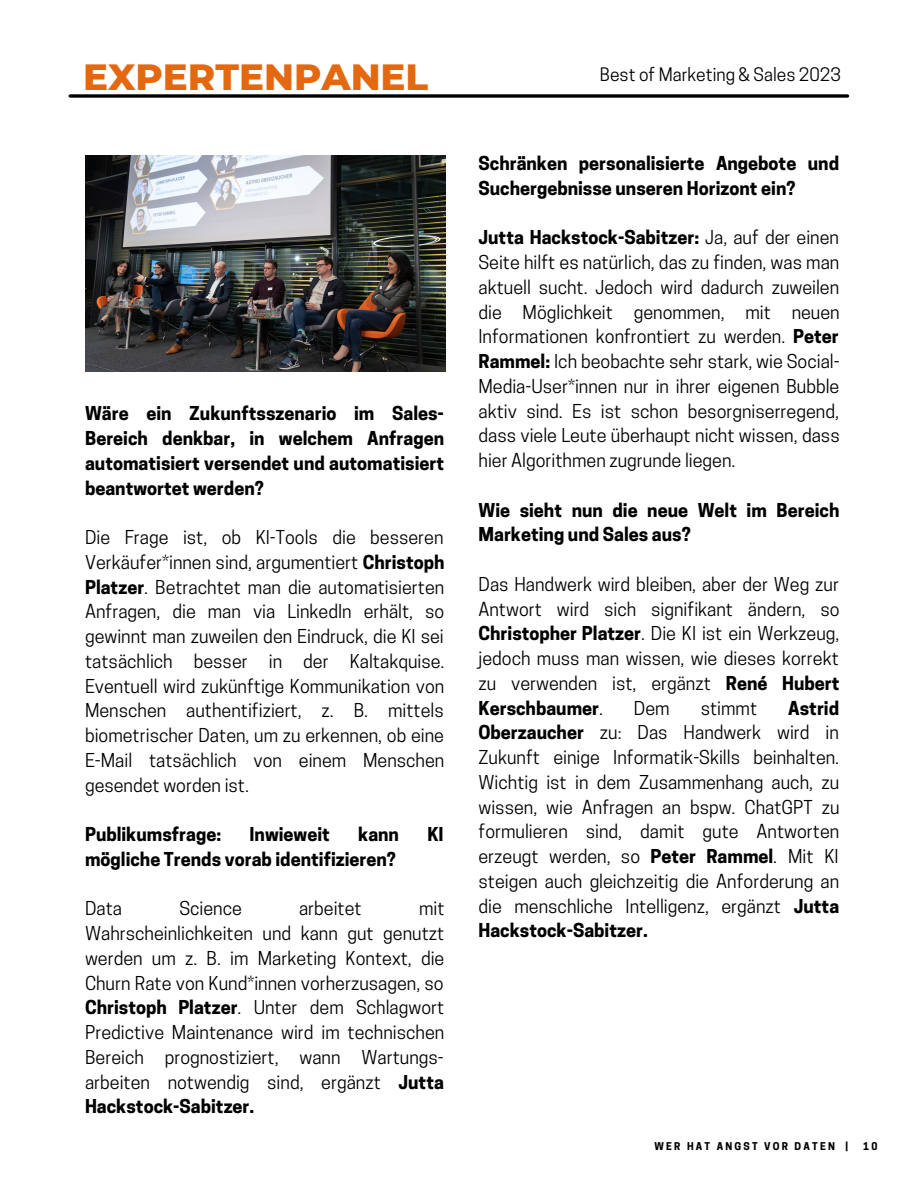
<style>
.page{position:relative;width:918px;height:1188px;background:#fff}
.page>*{position:absolute;margin:0;border:0;box-sizing:border-box;transform-origin:0 0}
.t1{font:800 37.2px "Montserrat";color:#e3680f}
.t2{font:18px/24.8px "Cooper Hewitt";color:#000;text-align:justify}
.t3{font:700 18px/24.8px "Cooper Hewitt";color:#000}
.t4{font:17.4px "Cooper Hewitt";color:#000}
.t5{font:700 10.05px "Cooper Hewitt";letter-spacing:.22em;color:#000}
.s1{font-weight:700}
</style>
<div class="page">
<img style="left:85px;top:155px;width:360px;height:216px">
<svg style="left:70px;top:94px;width:778px;height:4px;background:#272727"></svg>
<h1 class="t1" style="left:83px;top:54px;width:347px">EXPERTENPANEL</h1>
<p class="t4" style="left:600px;top:68px;width:242px">Best of Marketing &amp; Sales 2023</p>
<p class="t3" style="left:85px;top:403px;width:361px;text-align:justify">Wäre ein Zukunftsszenario im Sales-Bereich denkbar, in welchem Anfragen automatisiert versendet und automatisiert beantwortet werden?</p>
<p class="t2" style="left:85px;top:527px;width:361px">Die Frage ist, ob KI-Tools die besseren Verkäufer*innen sind, argumentiert <span class="s1">Christoph Platzer</span>. Betrachtet man die automatisierten Anfragen, die man via LinkedIn erhält, so gewinnt man zuweilen den Eindruck, die KI sei tatsächlich besser in der Kaltakquise.<br>Eventuell wird zukünftige Kommunikation von Menschen authentifiziert, z. B. mittels biometrischer Daten, um zu erkennen, ob eine E-Mail tatsächlich von einem Menschen gesendet worden ist.</p>
<p class="t3" style="left:85px;top:824px;width:138px">Publikumsfrage:</p>
<p class="t3" style="left:250px;top:824px;width:82px">Inwieweit</p>
<p class="t3" style="left:358px;top:824px;width:42px">kann</p>
<p class="t3" style="left:427px;top:824px;width:18px">KI</p>
<p class="t3" style="left:85px;top:849px;width:312px">mögliche Trends vorab identifizieren?</p>
<p class="t2" style="left:85px;top:898px;width:39px">Data</p>
<p class="t2" style="left:179px;top:898px;width:64px">Science</p>
<p class="t2" style="left:299px;top:898px;width:64px">arbeitet</p>
<p class="t2" style="left:85px;top:898px;width:361px;text-indent:334px">mit Wahrscheinlichkeiten und kann gut genutzt werden um z. B. im Marketing Kontext, die Churn Rate von Kund*innen vorherzusagen, so <span class="s1">Christoph Platzer</span>. Unter dem Schlagwort Predictive Maintenance wird im technischen Bereich prognostiziert, wann Wartungs&shy;arbeiten notwendig sind, ergänzt <span class="s1">Jutta Hackstock-Sabitzer.</span></p>
<p class="t3" style="left:479px;top:153px;width:362px">Schränken personalisierte Angebote und<br>Suchergebnisse unseren Horizont ein?</p>
<p class="t2" style="left:479px;top:228px;width:363px"><span class="s1">Jutta Hackstock-Sabitzer:</span> Ja, auf der einen Seite hilft es natürlich, das zu finden, was man aktuell sucht. Jedoch wird dadurch zuweilen die Möglichkeit genommen, mit neuen Informationen konfrontiert zu werden. <span class="s1">Peter Rammel:</span> Ich beobachte sehr stark, wie Social-Media-User*innen nur in ihrer eigenen Bubble aktiv sind. Es ist schon besorgniserregend, dass viele Leute überhaupt nicht wissen, dass hier Algorithmen zugrunde liegen.</p>
<p class="t3" style="left:479px;top:500px;width:362px">Wie sieht nun die neue Welt im Bereich<br>Marketing und Sales aus?</p>
<p class="t2" style="left:479px;top:574px;width:363px">Das Handwerk wird bleiben, aber der Weg zur Antwort wird sich signifikant ändern, so <span class="s1">Christopher Platzer</span>. Die KI ist ein Werkzeug, jedoch muss man wissen, wie dieses korrekt zu verwenden ist, ergänzt <span class="s1">René Hubert Kerschbaumer</span>.</p>
<p class="t2" style="left:479px;top:698px;width:363px;text-indent:310px"><span class="s1">Astrid Oberzaucher</span> zu: Das Handwerk wird in Zukunft einige Informatik-Skills beinhalten.<br>Wichtig ist in dem Zusammenhang auch, zu wissen, wie Anfragen an bspw. ChatGPT zu formulieren sind, damit gute Antworten erzeugt werden, so <span class="s1">Peter Rammel</span>. Mit KI steigen auch gleichzeitig die Anforderung an die menschliche Intelligenz, ergänzt <span class="s1">Jutta Hackstock-Sabitzer.</span></p>
<p class="t2" style="left:634px;top:698px;width:37px">Dem</p>
<p class="t2" style="left:701px;top:698px;width:58px">stimmt</p>
<p class="t5" style="left:655px;top:1142px;width:195px">WER HAT ANGST VOR DATEN |</p>
<p class="t5" style="left:863px;top:1142px;width:16px">10</p>
</div>
